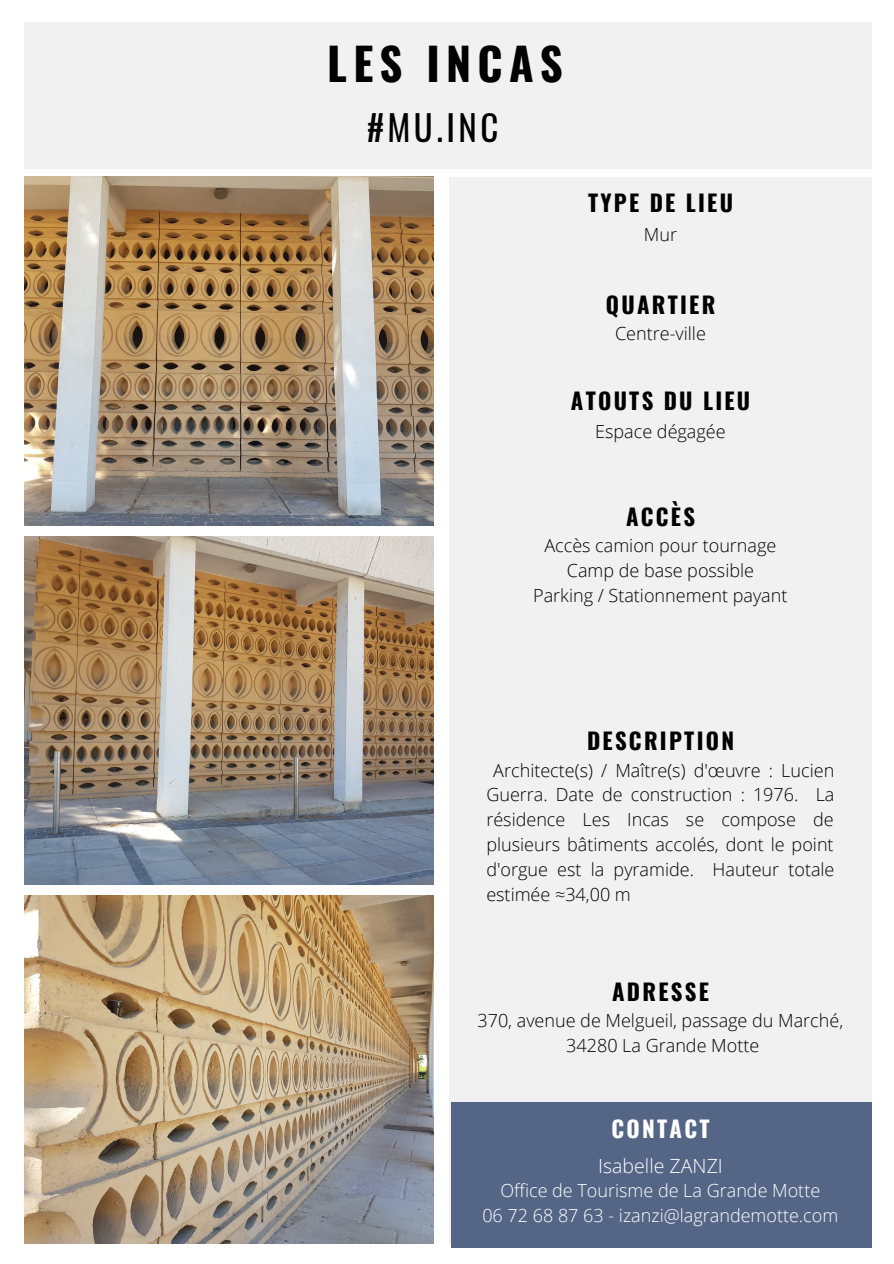
<style>
.page{position:relative;width:894px;height:1264px;background:#fff}
.page>*{position:absolute;margin:0;border:0;box-sizing:border-box;transform-origin:0 0}
.t1{font:700 44.7px "Oswald";letter-spacing:.14em;color:#000}
.t2{font:34.8px "Oswald";color:#000}
.t3{font:700 22.65px "Oswald";letter-spacing:.1em;color:#000}
.t4{font:700 22.65px "Oswald";letter-spacing:.1em;color:#fff}
.t5{font:300 19.5px "Open Sans";color:#fff}
.t6{font:300 18px/24.8px "Open Sans";color:#000;text-align:justify}
.t7{font:300 18px "Open Sans";color:#fff}
</style>
<div class="page">
<img style="left:24px;top:536px;width:409px;height:348px">
<img style="left:24px;top:177px;width:409px;height:348px">
<img style="left:24px;top:895px;width:409px;height:348px">
<div style="left:24px;top:23px;width:847px;height:145px;background:#f1f1f1"></div>
<div style="left:449px;top:177px;width:421px;height:1066px;background:#f1f1f1"></div>
<div style="left:451px;top:1102px;width:420px;height:145px;background:#556586"></div>
<p class="t1" style="left:327px;top:28px;width:237px">LES INCAS</p>
<p class="t2" style="left:367px;top:100px;width:133px">#MU.INC</p>
<p class="t3" style="left:588px;top:185px;width:146px">TYPE DE LIEU</p>
<p class="t6" style="left:643px;top:222px;width:35px">Mur</p>
<p class="t3" style="left:605px;top:287px;width:111px">QUARTIER</p>
<p class="t6" style="left:615px;top:321px;width:92px">Centre-ville</p>
<p class="t3" style="left:570px;top:383px;width:181px">ATOUTS DU LIEU</p>
<p class="t6" style="left:595px;top:418px;width:132px">Espace dégagée</p>
<p class="t3" style="left:626px;top:498px;width:70px">ACCÈS</p>
<p class="t6" style="left:544px;top:533px;width:233px">Accès camion pour tournage</p>
<p class="t6" style="left:566px;top:557px;width:189px">Camp de base possible</p>
<p class="t6" style="left:533px;top:582px;width:256px">Parking / Stationnement payant</p>
<p class="t3" style="left:587px;top:722px;width:148px">DESCRIPTION</p>
<p class="t6" style="left:486px;top:757px;width:349px;text-indent:7px">Architecte(s) / Maître(s) d'œuvre : Lucien Guerra. Date de construction : 1976. La résidence Les Incas se compose de plusieurs bâtiments accolés, dont le point d'orgue est la pyramide. Hauteur totale estimée ≈34,00 m</p>
<p class="t3" style="left:612px;top:974px;width:98px">ADRESSE</p>
<p class="t6" style="left:477px;top:1007px;width:367px">370, avenue de Melgueil, passage du Marché,</p>
<p class="t6" style="left:566px;top:1032px;width:194px">34280 La Grande Motte</p>
<p class="t4" style="left:611px;top:1111px;width:99px">CONTACT</p>
<p class="t5" style="left:598px;top:1151px;width:126px">Isabelle ZANZI</p>
<p class="t7" style="left:500px;top:1178px;width:321px">Office de Tourisme de La Grande Motte</p>
<p class="t7" style="left:482px;top:1202px;width:357px">06 72 68 87 63 - izanzi@lagrandemotte.com</p>
</div>
